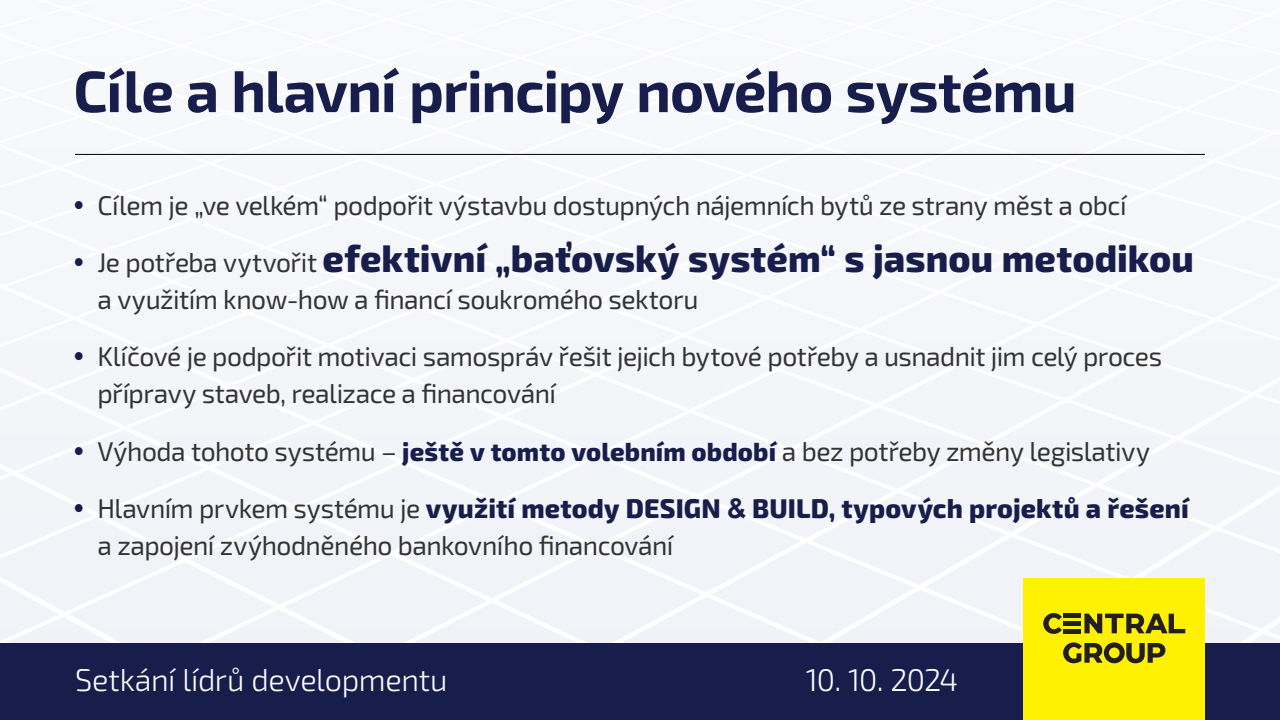
<style>
.page{position:relative;width:1280px;height:720px;background:#fff}
.page>*{position:absolute;margin:0;border:0;box-sizing:border-box;transform-origin:0 0}
.NADPIS_MODRA{font:700 58.4px "Exo 2";letter-spacing:-.02em;color:#181e4c}
.t1{font:800 38px "Exo 2";letter-spacing:.005em;color:#181e4c}
.t2{font:300 31.4px "Exo 2";letter-spacing:-.01em;color:#fff}
.t3{font:27.1px/36.9px "Exo 2";letter-spacing:-.02em;color:#333}
.s1{font-weight:400;font-size:27.1px;color:#333}
.s2{font-weight:800;font-size:25.9px;color:#181e4c}
.s3{font-weight:800;color:#181e4c}
.s4{font-family:"Arial";font-weight:700;color:#181e4c}
</style>
<div class="page">
<img style="left:0;top:135px;width:1280px;height:508px">
<hr style="left:75px;top:154px;width:1130px;height:1px;background:#000">
<div style="left:0;top:643px;width:1280px;height:77px;background:#181e4c"></div>
<div style="left:1024px;top:579px;width:181px;height:141px;background:#fff101"></div>
<svg style="left:1043px;top:613px;width:19px;height:21px"></svg>
<svg style="left:1063px;top:642px;width:102px;height:21px"></svg>
<hr style="left:1064px;top:614px;width:17px;height:4px;background:#231f20">
<div style="left:1064px;top:621px;width:17px;height:5px;background:#231f20"></div>
<hr style="left:1064px;top:629px;width:17px;height:4px;background:#231f20">
<svg style="left:1084px;top:614px;width:101px;height:19px"></svg>
<svg style="left:75px;top:201px;width:8px;height:8px"></svg>
<svg style="left:75px;top:258px;width:8px;height:8px"></svg>
<svg style="left:75px;top:353px;width:8px;height:8px"></svg>
<svg style="left:75px;top:447px;width:8px;height:8px"></svg>
<svg style="left:75px;top:504px;width:8px;height:8px"></svg>
<p class="NADPIS_MODRA" style="left:73px;top:48px;width:1005px">Cíle a hlavní principy nového systému</p>
<p class="t3" style="left:97px;top:186px;width:1031px">Cílem je „ve velkém“ podpořit výstavbu dostupných nájemních bytů ze strany měst a obcí</p>
<p class="t1" style="left:97px;top:229px;width:1098px"><span class="s1">Je potřeba vytvořit</span> efektivní „baťovský systém“ s jasnou metodikou</p>
<p class="t3" style="left:97px;top:280px;width:603px">a využitím know-how a financí soukromého sektoru</p>
<p class="t3" style="left:97px;top:337px;width:1066px">Klíčové je podpořit motivaci samospráv řešit jejich bytové potřeby a usnadnit jim celý proces přípravy staveb, realizace a financování</p>
<p class="t3" style="left:97px;top:432px;width:1054px">Výhoda tohoto systému – <span class="s2">ještě v tomto volebním období</span> a bez potřeby změny legislativy</p>
<p class="t3" style="left:97px;top:489px;width:1093px">Hlavním prvkem systému je <span class="s3">využití metody DESIGN</span> <span class="s4">&amp;</span> <span class="s3">BUILD, typových projektů a řešení </span>a zapojení zvýhodněného bankovního financování</p>
<p class="t2" style="left:75px;top:659px;width:374px">Setkání lídrů developmentu</p>
<p class="t2" style="left:806px;top:659px;width:154px">10. 10. 2024</p>
</div>
